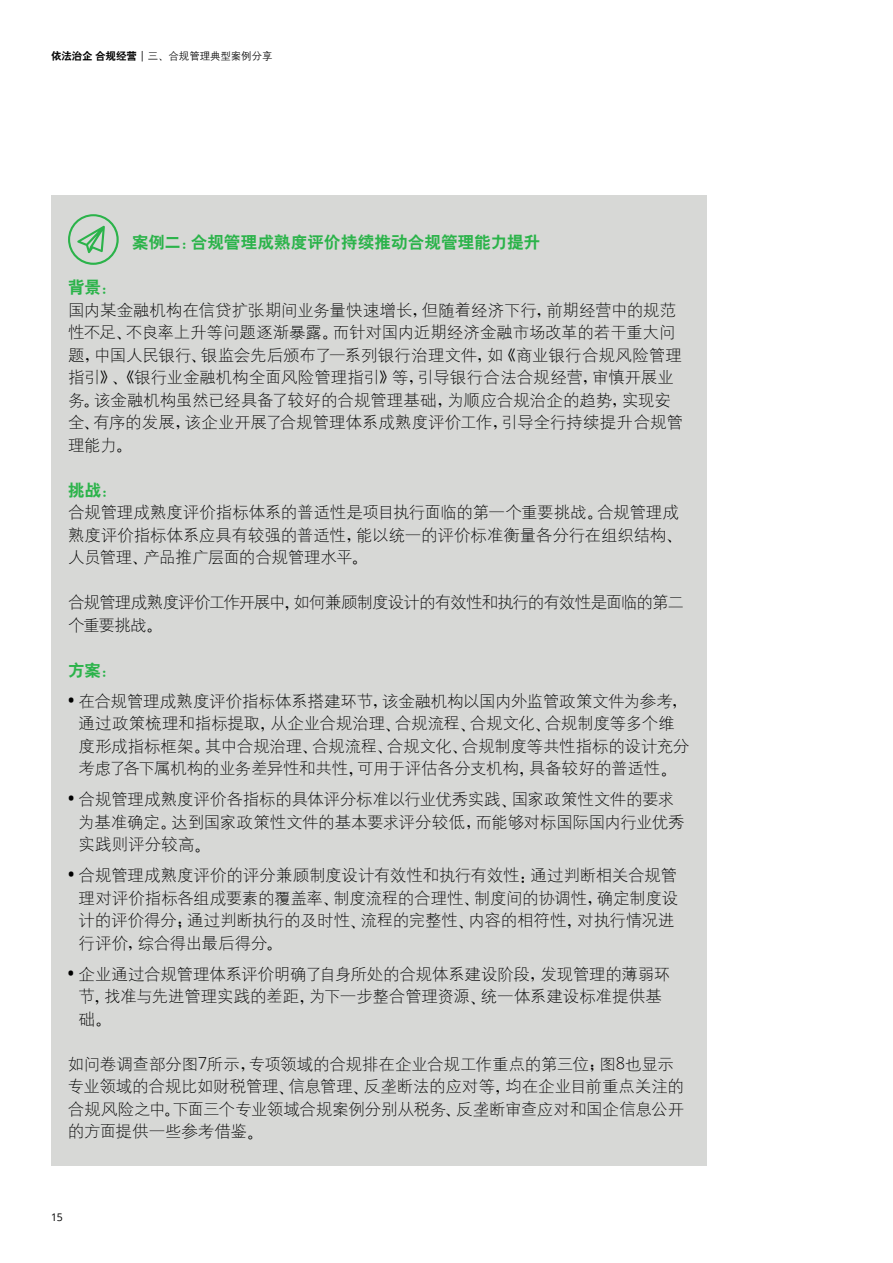
<style>
.page{position:relative;width:893px;height:1263px;background:#fff}
.page>*{position:absolute;margin:0;border:0;box-sizing:border-box;transform-origin:0 0}
.t1{font:16.5px/22.5px "H Yg 1 gj";letter-spacing:-.015em;color:#000}
.t2{font:16.5px/22.5px "H Yg 1 gj";letter-spacing:-.055em;color:#000}
.t3{font:16.5px "H Yb 2 gj";letter-spacing:.01em;color:#2bb34a}
.t4{font:10.5px "H Yg 2 gj";letter-spacing:-.01em;color:#000}
.t5{font:10.5px "Open Sans";color:#000}
.s1{font-family:"H Yb 2 gj"}
.s2{font-family:"Open Sans"}
.s3{font-family:"H Ya 6 gj"}
.s4{font-family:"Open Sans";font-weight:700}
.s5{font-family:"Open Sans";font-weight:300}
</style>
<div class="page">
<div style="left:51px;top:195px;width:655px;height:970px;background:#d7d8d6"></div>
<svg style="left:68px;top:214px;width:51px;height:51px"></svg>
<p class="t4" style="left:51px;top:51px;width:223px"><span class="s1">依法治企合规经营</span> <span class="s2">|</span> 三<span class="s3">、</span>合规管理典型案例分享</p>
<p class="t3" style="left:132px;top:234px;width:410px">案例二<span class="s3">：</span>合规管理成熟度评价持续推动合规管理能力提升</p>
<p class="t3" style="left:68px;top:279px;width:50px">背景<span class="s3">：</span></p>
<p class="t1" style="left:68px;top:298px;width:616px">国内某金融机构在信贷扩张期间业务量快速增长<span class="s3">，</span>但随着经济下行<span class="s3">，</span>前期经营中的规范性不足<span class="s3">、</span>不良率上升等问题逐渐暴露<span class="s3">。</span>而针对国内近期经济金融市场改革的若干重大问题<span class="s3">，</span>中国人民银行<span class="s3">、</span>银监会先后颁布了一系列银行治理文件<span class="s3">，</span>如<span class="s3">《</span>商业银行合规风险管理指引<span class="s3">》、《</span>银行业金融机构全面风险管理指引<span class="s3">》</span>等<span class="s3">，</span>引导银行合法合规经营<span class="s3">，</span>审慎开展业务<span class="s3">。</span>该金融机构虽然已经具备了较好的合规管理基础<span class="s3">，</span>为顺应合规治企的趋势<span class="s3">，</span>实现安全<span class="s3">、</span>有序的发展<span class="s3">，</span>该企业开展了合规管理体系成熟度评价工作<span class="s3">，</span>引导全行持续提升合规管理能力<span class="s3">。</span></p>
<p class="t3" style="left:68px;top:481px;width:50px">挑战<span class="s3">：</span></p>
<p class="t1" style="left:68px;top:501px;width:616px">合规管理成熟度评价指标体系的普适性是项目执行面临的第一个重要挑战<span class="s3">。</span>合规管理成熟度评价指标体系应具有较强的普适性<span class="s3">，</span>能以统一的评价标准衡量各分行在组织结构<span class="s3">、</span>人员管理<span class="s3">、</span>产品推广层面的合规管理水平<span class="s3">。</span></p>
<p class="t2" style="left:68px;top:591px;width:617px">合规管理成熟度评价工作开展中<span class="s3">，</span>如何兼顾制度设计的有效性和执行的有效性是面临的第二个重要挑战<span class="s3">。</span></p>
<p class="t3" style="left:68px;top:661px;width:50px">方案<span class="s3">：</span></p>
<p class="t1" style="left:79px;top:689px;width:612px;text-indent:-11px"><span class="s4">•</span> 在合规管理成熟度评价指标体系搭建环节<span class="s3">，</span>该金融机构以国内外监管政策文件为参考<span class="s3">，</span>通过政策梳理和指标提取<span class="s3">，</span>从企业合规治理<span class="s3">、</span>合规流程<span class="s3">、</span>合规文化<span class="s3">、</span>合规制度等多个维度形成指标框架<span class="s3">。</span>其中合规治理<span class="s3">、</span>合规流程<span class="s3">、</span>合规文化<span class="s3">、</span>合规制度等共性指标的设计充分考虑了各下属机构的业务差异性和共性<span class="s3">，</span>可用于评估各分支机构<span class="s3">，</span>具备较好的普适性<span class="s3">。</span></p>
<p class="t1" style="left:79px;top:788px;width:607px;text-indent:-11px"><span class="s4">•</span> 合规管理成熟度评价各指标的具体评分标准以行业优秀实践<span class="s3">、</span>国家政策性文件的要求为基准确定<span class="s3">。</span>达到国家政策性文件的基本要求评分较低<span class="s3">，</span>而能够对标国际国内行业优秀实践则评分较高<span class="s3">。</span></p>
<p class="t1" style="left:79px;top:864px;width:601px;text-indent:-11px"><span class="s4">•</span> 合规管理成熟度评价的评分兼顾制度设计有效性和执行有效性<span class="s3">：</span>通过判断相关合规管理对评价指标各组成要素的覆盖率<span class="s3">、</span>制度流程的合理性<span class="s3">、</span>制度间的协调性<span class="s3">，</span>确定制度设计的评价得分<span class="s3">；</span>通过判断执行的及时性<span class="s3">、</span>流程的完整性<span class="s3">、</span>内容的相符性<span class="s3">，</span>对执行情况进行评价<span class="s3">，</span>综合得出最后得分<span class="s3">。</span></p>
<p class="t1" style="left:79px;top:963px;width:593px;text-indent:-11px"><span class="s4">•</span> 企业通过合规管理体系评价明确了自身所处的合规体系建设阶段<span class="s3">，</span>发现管理的薄弱环节<span class="s3">，</span>找准与先进管理实践的差距<span class="s3">，</span>为下一步整合管理资源<span class="s3">、</span>统一体系建设标准提供基础<span class="s3">。</span></p>
<p class="t1" style="left:68px;top:1053px;width:618px">如问卷调查部分图<span class="s5">7</span>所示<span class="s3">，</span>专项领域的合规排在企业合规工作重点的第三位<span class="s3">；</span>图<span class="s5">8</span>也显示专业领域的合规比如财税管理<span class="s3">、</span>信息管理<span class="s3">、</span>反垄断法的应对等<span class="s3">，</span>均在企业目前重点关注的合规风险之中<span class="s3">。</span>下面三个专业领域合规案例分别从税务<span class="s3">、</span>反垄断审查应对和国企信息公开的方面提供一些参考借鉴<span class="s3">。</span></p>
<p class="t5" style="left:51px;top:1210px;width:13px">15</p>
</div>
